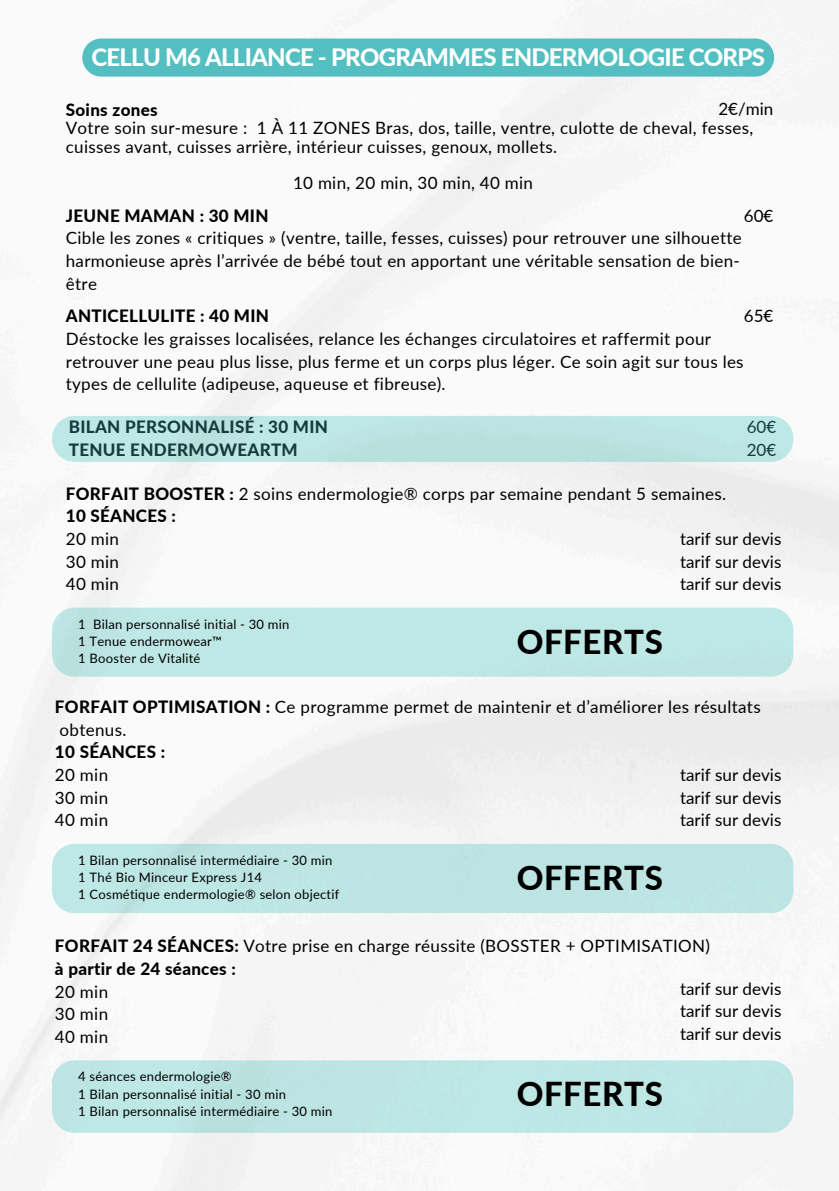
<style>
.page{position:relative;width:839px;height:1191px;background:#fff}
.page>*{position:absolute;margin:0;border:0;box-sizing:border-box;transform-origin:0 0}
.t1{font:800 33px "Lato";letter-spacing:.02em;color:#000}
.t2{font:800 24px "Lato";letter-spacing:-.035em;color:#fff}
.t3{font:17px/22.6px "Lato";letter-spacing:.02em;color:#000}
.t4{font:800 17px/22.6px "Lato";letter-spacing:.02em;color:#000}
.t5{font:13px "Lato";letter-spacing:.02em;color:#000}
.s1{font-weight:800}
</style>
<div class="page">
<div style="left:82px;top:39px;width:692px;height:38px;background:#53bfc1"></div>
<div style="left:52px;top:416px;width:741px;height:46px;background:#bbe4e2"></div>
<div style="left:52px;top:608px;width:741px;height:69px;background:#bee8e5"></div>
<div style="left:52px;top:844px;width:741px;height:69px;background:#bbe4e2"></div>
<div style="left:52px;top:1060px;width:741px;height:73px;background:#bee7e4"></div>
<h2 class="t2" style="left:91px;top:42px;width:675px">CELLU M6 ALLIANCE - PROGRAMMES ENDERMOLOGIE CORPS</h2>
<h4 class="t4" style="left:66px;top:98px;width:93px">Soins zones</h4>
<h4 class="t3" style="left:718px;top:97px;width:56px">2€/min</h4>
<h4 class="t3" style="left:66px;top:118px;width:689px;line-height:18.4px">Votre soin sur-mesure : 1 À 11 ZONES Bras, dos, taille, ventre, culotte de cheval, fesses, cuisses avant, cuisses arrière, intérieur cuisses, genoux, mollets.</h4>
<h4 class="t3" style="left:293px;top:172px;width:241px">10 min, 20 min, 30 min, 40 min</h4>
<h4 class="t4" style="left:66px;top:204px;width:204px">JEUNE MAMAN : 30 MIN</h4>
<h4 class="t3" style="left:743px;top:204px;width:31px">60€</h4>
<h4 class="t3" style="left:66px;top:226px;width:677px;text-align:justify">Cible les zones « critiques » (ventre, taille, fesses, cuisses) pour retrouver une silhouette harmonieuse après l’arrivée de bébé tout en apportant une véritable sensation de bien&shy;être</h4>
<h4 class="t4" style="left:66px;top:304px;width:205px">ANTICELLULITE : 40 MIN</h4>
<h4 class="t3" style="left:743px;top:304px;width:31px">65€</h4>
<h4 class="t3" style="left:66px;top:327px;width:679px">Déstocke les graisses localisées, relance les échanges circulatoires et raffermit pour retrouver une peau plus lisse, plus ferme et un corps plus léger. Ce soin agit sur tous les types de cellulite (adipeuse, aqueuse et fibreuse).</h4>
<h4 class="t4" style="left:69px;top:415px;width:261px">BILAN PERSONNALISÉ : 30 MIN<br>TENUE ENDERMOWEARTM</h4>
<h4 class="t3" style="left:746px;top:415px;width:31px">60€<br>20€</h4>
<h4 class="t3" style="left:66px;top:482px;width:661px"><span class="s1">FORFAIT BOOSTER :</span> 2 soins endermologie® corps par semaine pendant 5 semaines.<br><span class="s1">10 SÉANCES :<br></span>20 min<br>30 min</h4>
<h4 class="t3" style="left:66px;top:572px;width:55px">40 min</h4>
<h3 class="t3" style="left:680px;top:527px;width:103px;text-align:justify">tarif sur devis tarif sur devis tarif sur devis</h3>
<p class="t5" style="left:78px;top:616px;width:213px">1 Bilan personnalisé initial - 30 min</p>
<p class="t5" style="left:78px;top:633px;width:145px">1 Tenue endermowear™</p>
<p class="t5" style="left:78px;top:650px;width:124px">1 Booster de Vitalité</p>
<h1 class="t1" style="left:516px;top:621px;width:148px">OFFERTS</h1>
<h4 class="t3" style="left:55px;top:695px;width:707px"><span class="s1">FORFAIT OPTIMISATION :</span> Ce programme permet de maintenir et d’améliorer les résultats obtenus.<br><span class="s1">10 SÉANCES :<br></span>20 min<br>30 min</h4>
<p class="t3" style="left:55px;top:809px;width:55px">40 min</p>
<p class="t3" style="left:680px;top:763px;width:103px;text-align:justify">tarif sur devis tarif sur devis tarif sur devis</p>
<h4 class="t5" style="left:78px;top:852px;width:255px">1 Bilan personnalisé intermédiaire - 30 min</h4>
<h4 class="t5" style="left:78px;top:869px;width:185px">1 Thé Bio Minceur Express J14</h4>
<p class="t5" style="left:78px;top:887px;width:263px">1 Cosmétique endermologie® selon objectif</p>
<p class="t1" style="left:516px;top:857px;width:148px">OFFERTS</p>
<p class="t3" style="left:55px;top:935px;width:656px"><span class="s1">FORFAIT 24 SÉANCES:</span> Votre prise en charge réussite (BOSSTER + OPTIMISATION) <span class="s1">à partir de 24 séances :<br></span>20 min<br>30 min<br>40 min</p>
<h1 class="t3" style="left:680px;top:977px;width:103px;text-align:justify">tarif sur devis tarif sur devis tarif sur devis</h1>
<p class="t5" style="left:78px;top:1069px;width:155px">4 séances endermologie®</p>
<h1 class="t5" style="left:78px;top:1086px;width:209px">1 Bilan personnalisé initial - 30 min</h1>
<p class="t5" style="left:78px;top:1103px;width:255px">1 Bilan personnalisé intermédiaire - 30 min</p>
<p class="t1" style="left:516px;top:1074px;width:148px">OFFERTS</p>
</div>
